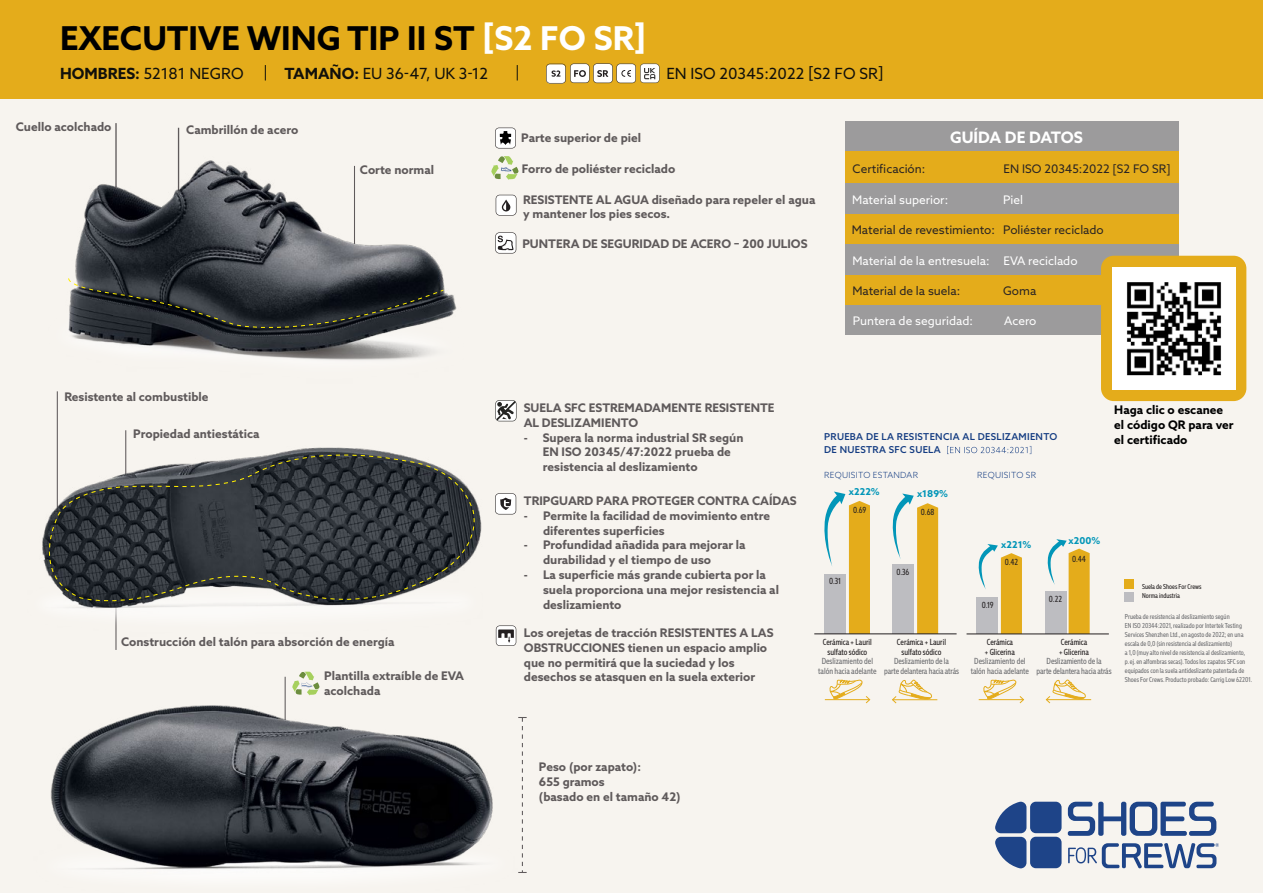
<style>
.page{position:relative;width:1263px;height:893px;background:#f7f4ef}
.page>*{position:absolute;margin:0;border:0;box-sizing:border-box;transform-origin:0 0}
.t1{font:700 32.85px "Azo Sans";color:#000}
.t2{font:700 15.75px "Azo Sans";color:#fff}
.t3{font:15.45px "Azo Sans";color:#11100b}
.t4{font:700 11.85px/14.9px "Azo Sans";color:#5f5a5b}
.t5{font:11.85px "Azo Sans";color:#2b2523}
.t6{font:11.85px "Azo Sans";color:#fff}
.t7{font:700 11.85px/14.9px "Azo Sans";color:#000}
.t8{font:500 9.6px/12.8px "Azo Sans";letter-spacing:.03em;color:#143c82}
.t9{font:700 9.6px "Azo Sans";color:#0296b8}
.t10{font:8.55px/9.6px "Azo Sans 2 Condensed";letter-spacing:-.01em;color:#6d6e71;text-align:center}
.t11{font:8.55px/9.6px "Azo Sans 2 Condensed";color:#231f20;text-align:center}
.t12{font:300 8.55px "Azo Sans";letter-spacing:.03em;color:#143c82}
.t13{font:6.9px/9px "Azo Sans 2 Condensed";color:#6d6e71}
.t14{font:6.9px/9px "Azo Sans 2 Condensed";color:#231f20}
.s1{color:#fff}
.s2{font-weight:700}
</style>
<div class="page">
<div style="left:0;top:0;width:1263px;height:98px;background:#e4ac1b"></div>
<svg style="left:265px;top:65px;width:1px;height:16px"></svg>
<svg style="left:517px;top:65px;width:1px;height:16px"></svg>
<hr style="left:115px;top:123px;width:2px;height:93px;background:#5f5a5b">
<hr style="left:178px;top:128px;width:1px;height:92px;background:#5f5a5b">
<svg style="left:546px;top:64px;width:19px;height:20px"></svg>
<svg style="left:546px;top:63px;width:113px;height:20px;background:#d8cdb1"></svg>
<svg style="left:519px;top:717px;width:8px;height:156px"></svg>
<hr style="left:115px;top:527px;width:2px;height:123px;background:#5f5a5b">
<hr style="left:57px;top:391px;width:1px;height:137px;background:#5f5a5b">
<svg style="left:292px;top:672px;width:27px;height:22px"></svg>
<hr style="left:285px;top:677px;width:1px;height:52px;background:#5f5a5b">
<hr style="left:125px;top:430px;width:1px;height:45px;background:#5f5a5b">
<div style="left:845px;top:122px;width:334px;height:213px;background:#e4ac1b"></div>
<div style="left:845px;top:122px;width:334px;height:29px;background:#9c9b9c"></div>
<div style="left:845px;top:184px;width:334px;height:30px;background:#9c9b9c"></div>
<div style="left:845px;top:306px;width:334px;height:29px;background:#9c9b9c"></div>
<div style="left:845px;top:244px;width:334px;height:31px;background:#9c9b9c"></div>
<div style="left:1125px;top:579px;width:9px;height:9px;background:#e4ac1b"></div>
<div style="left:1125px;top:592px;width:9px;height:9px;background:#bdbdc1"></div>
<svg style="left:947px;top:446px;width:84px;height:8px"></svg>
<hr style="left:892px;top:699px;width:45px;height:1px;background:#e4ac1b">
<svg style="left:892px;top:679px;width:40px;height:25px"></svg>
<hr style="left:979px;top:699px;width:44px;height:1px;background:#e4ac1b">
<svg style="left:982px;top:679px;width:42px;height:25px"></svg>
<hr style="left:966px;top:634px;width:143px;height:1px;background:#231f20">
<hr style="left:814px;top:634px;width:142px;height:1px;background:#231f20">
<svg style="left:1045px;top:539px;width:45px;height:95px"></svg>
<svg style="left:976px;top:544px;width:46px;height:90px"></svg>
<svg style="left:890px;top:494px;width:48px;height:140px"></svg>
<svg style="left:821px;top:492px;width:49px;height:142px"></svg>
<hr style="left:825px;top:699px;width:45px;height:1px;background:#e4ac1b">
<svg style="left:829px;top:679px;width:41px;height:25px"></svg>
<hr style="left:1046px;top:699px;width:45px;height:1px;background:#e4ac1b">
<svg style="left:1046px;top:679px;width:40px;height:25px"></svg>
<div style="left:1101px;top:256px;width:145px;height:145px;background:#e4ac1b;border-radius:13px"></div>
<img style="left:1112px;top:267px;width:123px;height:123px">
<svg style="left:495px;top:232px;width:21px;height:21px"></svg>
<svg style="left:491px;top:156px;width:27px;height:24px"></svg>
<svg style="left:496px;top:195px;width:20px;height:21px"></svg>
<svg style="left:495px;top:128px;width:21px;height:20px"></svg>
<svg style="left:496px;top:625px;width:20px;height:21px"></svg>
<svg style="left:495px;top:493px;width:21px;height:21px"></svg>
<svg style="left:495px;top:400px;width:21px;height:21px"></svg>
<svg style="left:1068px;top:802px;width:148px;height:34px"></svg>
<svg style="left:1068px;top:843px;width:151px;height:25px"></svg>
<svg style="left:995px;top:802px;width:31px;height:66px"></svg>
<div style="left:1030px;top:802px;width:31px;height:31px;background:#1e4488;border-radius:6px"></div>
<div style="left:1030px;top:837px;width:31px;height:31px;background:#1e4488;border-radius:6px"></div>
<img style="left:75px;top:149px;width:382px;height:211px">
<svg style="left:68px;top:277px;width:377px;height:61px;background:#313539"></svg>
<img style="left:50px;top:694px;width:469px;height:182px">
<svg style="left:42px;top:440px;width:438px;height:184px"></svg>
<h1 class="t1" style="left:60px;top:16px;width:587px">EXECUTIVE WING TIP II ST <span class="s1">[S2 FO SR]</span></h1>
<h3 class="t3" style="left:60px;top:64px;width:185px"><span class="s2">HOMBRES:</span> 52181 NEGRO</h3>
<h3 class="t3" style="left:285px;top:64px;width:205px"><span class="s2">TAMAÑO:</span> EU 36-47, UK 3-12</h3>
<h3 class="t3" style="left:666px;top:64px;width:219px">EN ISO 20345:2022 [S2 FO SR]</h3>
<p class="t4" style="left:16px;top:120px;width:97px">Cuello acolchado</p>
<p class="t4" style="left:186px;top:123px;width:114px">Cambrillón de acero</p>
<p class="t4" style="left:521px;top:130px;width:121px">Parte superior de piel</p>
<h2 class="t2" style="left:950px;top:127px;width:134px">GUÍDA DE DATOS</h2>
<p class="t4" style="left:64px;top:389px;width:146px">Resistente al combustible</p>
<p class="t4" style="left:133px;top:426px;width:128px">Propiedad antiestática</p>
<p class="t4" style="left:360px;top:162px;width:76px">Corte normal</p>
<p class="t4" style="left:121px;top:635px;width:275px">Construcción del talón para absorción de energía</p>
<p class="t4" style="left:324px;top:668px;width:141px">Plantilla extraíble de EVA acolchada</p>
<p class="t4" style="left:522px;top:161px;width:155px">Forro de poliéster reciclado</p>
<p class="t4" style="left:523px;top:192px;width:294px">RESISTENTE AL AGUA diseñado para repeler el agua y mantener los pies secos.</p>
<p class="t4" style="left:522px;top:236px;width:287px">PUNTERA DE SEGURIDAD DE ACERO – 200 JULIOS</p>
<p class="t5" style="left:853px;top:161px;width:74px">Certificación:</p>
<p class="t6" style="left:852px;top:192px;width:97px">Material superior:</p>
<p class="t5" style="left:852px;top:222px;width:145px">Material de revestimiento:</p>
<p class="t6" style="left:852px;top:253px;width:139px">Material de la entresuela:</p>
<p class="t5" style="left:852px;top:283px;width:110px">Material de la suela:</p>
<p class="t6" style="left:853px;top:313px;width:122px">Puntera de seguridad:</p>
<p class="t5" style="left:1004px;top:161px;width:169px">EN ISO 20345:2022 [S2 FO SR]</p>
<p class="t6" style="left:1003px;top:192px;width:21px">Piel</p>
<p class="t5" style="left:1003px;top:222px;width:102px">Poliéster reciclado</p>
<p class="t6" style="left:1003px;top:253px;width:76px">EVA reciclado</p>
<p class="t5" style="left:1003px;top:283px;width:35px">Goma</p>
<p class="t6" style="left:1004px;top:313px;width:34px">Acero</p>
<p class="t4" style="left:524px;top:400px;width:252px">SUELA SFC ESTREMADAMENTE RESISTENTE<br>AL DESLIZAMIENTO</p>
<p class="t4" style="left:543px;top:430px;width:202px;text-indent:-19px">- Supera la norma industrial SR según<br>EN ISO 20345/47:2022 prueba de resistencia al deslizamiento</p>
<p class="t4" style="left:524px;top:493px;width:274px">TRIPGUARD PARA PROTEGER CONTRA CAÍDAS</p>
<p class="t4" style="left:543px;top:508px;width:229px;text-indent:-19px">- Permite la facilidad de movimiento entre diferentes superficies</p>
<p class="t4" style="left:543px;top:538px;width:204px;text-indent:-19px">- Profundidad añadida para mejorar la durabilidad y el tiempo de uso</p>
<p class="t4" style="left:543px;top:567px;width:237px;text-indent:-19px">- La superficie más grande cubierta por la suela proporciona una mejor resistencia al deslizamiento</p>
<p class="t8" style="left:824px;top:430px;width:235px">PRUEBA DE LA RESISTENCIA AL DESLIZAMIENTO<br>DE NUESTRA SFC SUELA</p>
<p class="t12" style="left:824px;top:470px;width:95px">REQUISITO ESTANDAR</p>
<p class="t12" style="left:977px;top:470px;width:61px">REQUISITO SR</p>
<p class="t9" style="left:849px;top:485px;width:32px">x222%</p>
<p class="t9" style="left:917px;top:487px;width:33px">x189%</p>
<p class="t11" style="left:853px;top:505px;width:15px">0.69</p>
<p class="t11" style="left:829px;top:576px;width:14px">0.31</p>
<p class="t11" style="left:921px;top:507px;width:15px">0.68</p>
<p class="t11" style="left:896px;top:567px;width:15px">0.36</p>
<p class="t9" style="left:1001px;top:538px;width:32px">x221%</p>
<p class="t9" style="left:1068px;top:534px;width:33px">x200%</p>
<p class="t11" style="left:1005px;top:557px;width:15px">0.42</p>
<p class="t11" style="left:1072px;top:554px;width:16px">0.44</p>
<p class="t11" style="left:982px;top:600px;width:14px">0.19</p>
<p class="t11" style="left:1049px;top:594px;width:15px">0.22</p>
<p class="t7" style="left:1114px;top:403px;width:121px">Haga clic o escanee el código QR para ver el certificado</p>
<p class="t14" style="left:1142px;top:582px;width:61px">Suela de Shoes For Crews<br>Norma industria</p>
<p class="t4" style="left:524px;top:625px;width:251px">Los orejetas de tracción RESISTENTES A LAS OBSTRUCCIONES tienen un espacio amplio que no permitirá que la suciedad y los desechos se atasquen en la suela exterior</p>
<p class="t4" style="left:539px;top:759px;width:143px">Peso (por zapato):<br>655 gramos<br>(basado en el tamaño 42)</p>
<p class="t11" style="left:823px;top:637px;width:51px">Cerámica + Lauril sulfato sódico</p>
<p class="t10" style="left:818px;top:656px;width:60px">Deslizamiento del talón hacia adelante</p>
<p class="t11" style="left:897px;top:637px;width:51px">Cerámica + Lauril sulfato sódico</p>
<p class="t10" style="left:884px;top:656px;width:76px">Deslizamiento de la<br>parte delantera hacia atrás</p>
<p class="t11" style="left:985px;top:637px;width:31px;text-align:left">Cerámica + Glicerina</p>
<p class="t10" style="left:971px;top:656px;width:60px">Deslizamiento del talón hacia adelante</p>
<p class="t11" style="left:1059px;top:637px;width:31px;text-align:left">Cerámica + Glicerina</p>
<p class="t10" style="left:1036px;top:656px;width:76px">Deslizamiento de la<br>parte delantera hacia atrás</p>
<p class="t13" style="left:1125px;top:612px;width:129px">Prueba de resistencia al deslizamiento según<br>EN ISO 20344:2021, realizado por Intertek Testing Services Shenzhen Ltd., en agosto de 2022; en una escala de 0,0 (sin resistencia al deslizamiento)<br>a 1,0 (muy alto nivel de resistencia al deslizamiento,<br>p. ej. en alfombras secas). Todos los zapatos SFC son equipados con la suela antideslizante patentada de Shoes For Crews. Producto probado: Carrig Low 62201.</p>
</div>
